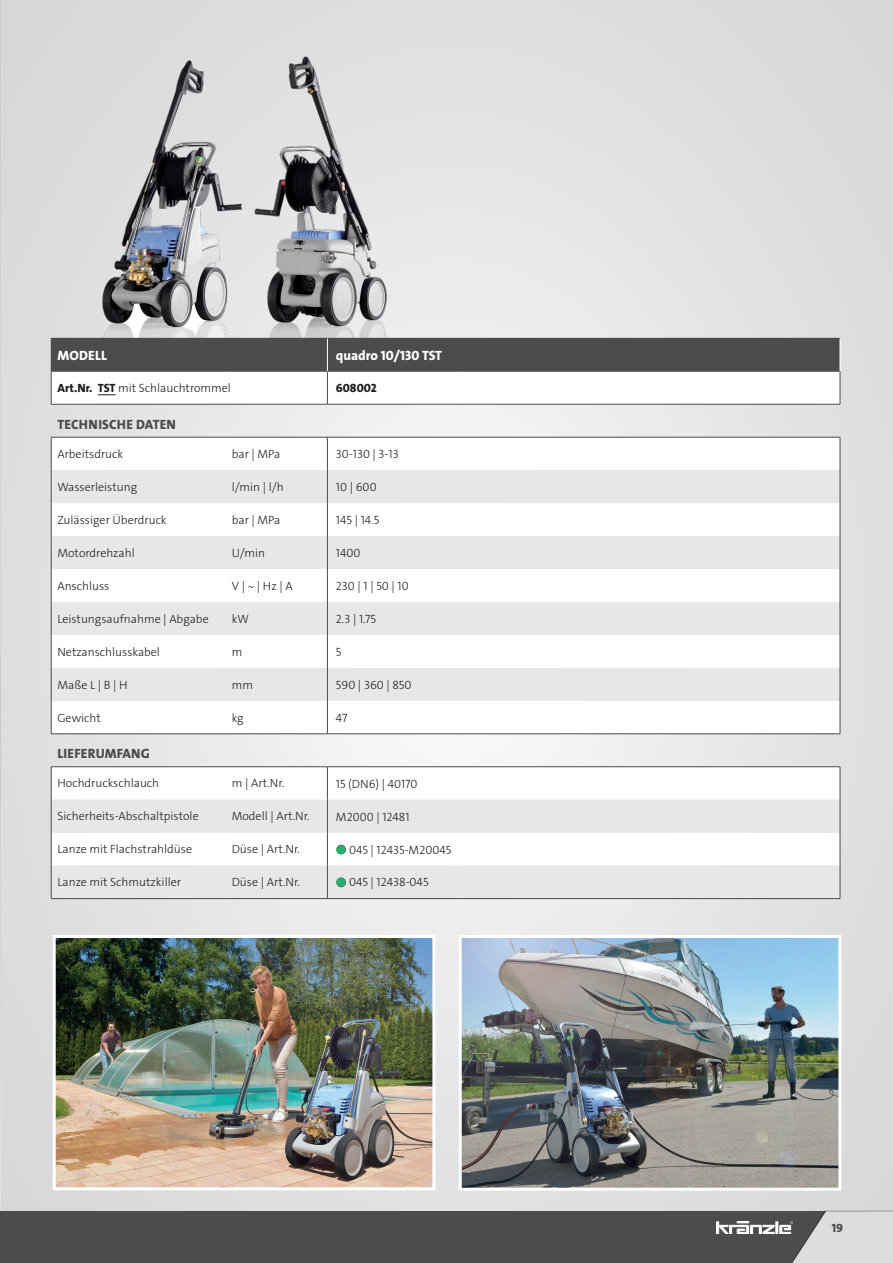
<style>
.page{position:relative;width:893px;height:1263px;background:#fff}
.page>*{position:absolute;margin:0;border:0;box-sizing:border-box;transform-origin:0 0}
.t1{font:13.5px "The Sans LP8 Ex Bld";letter-spacing:.015em;color:#4b4c4d}
.t2{font:13.5px "The Sans LP8 Ex Bld";color:#fff}
.t3{font:12px "The Sans LP3 Lig";color:#231f20}
.t4{font:12px "The Sans LP8 Ex Bld";color:#231f20}
.t5{font:12px "The Sans LP8 Ex Bld";color:#4b4c4d}
.s1{font-family:"The Sans LP8 Ex Bld"}
.s2{color:#4b4c4d}
</style>
<div class="page">
<hr style="left:0;top:0;width:1px;height:1224px;background:#d1d2d3">
<svg style="left:0;top:657px;width:1px;height:554px"></svg>
<div style="left:1px;top:0;width:892px;height:1263px;background:linear-gradient(to right,#dfe0e2,#e1e2e4)"></div>
<div style="left:1px;top:1211px;width:892px;height:52px;background:#4b4c4d"></div>
<hr style="left:0;top:1211px;width:1px;height:52px;background:#4b4c4d">
<div style="left:782px;top:1210px;width:111px;height:53px;background:#4b4c4d"></div>
<svg style="left:792px;top:1211px;width:101px;height:52px"></svg>
<img style="left:716px;top:1221px;width:77px;height:13px">
<img style="left:57px;top:939px;width:374px;height:247px">
<div style="left:53px;top:935px;width:382px;height:255px;border:3px solid #fff"></div>
<img style="left:266px;top:56px;width:193px;height:282px">
<img style="left:53px;top:60px;width:213px;height:278px">
<div style="left:51px;top:338px;width:276px;height:33px;background:#4b4c4d"></div>
<div style="left:327px;top:338px;width:513px;height:33px;background:#4b4c4d"></div>
<svg style="left:51px;top:372px;width:789px;height:98px"></svg>
<svg style="left:51px;top:470px;width:789px;height:428px;fill:#ebebed"></svg>
<hr style="left:51px;top:371px;width:1px;height:33px;background:#4b4c4d">
<hr style="left:327px;top:371px;width:1px;height:33px;background:#4b4c4d">
<hr style="left:840px;top:371px;width:1px;height:33px;background:#4b4c4d">
<hr style="left:51px;top:404px;width:181px;height:1px;background:#4b4c4d">
<hr style="left:232px;top:404px;width:95px;height:1px;background:#4b4c4d">
<hr style="left:327px;top:404px;width:130px;height:1px;background:#4b4c4d">
<hr style="left:457px;top:404px;width:383px;height:1px;background:#4b4c4d">
<hr style="left:51px;top:437px;width:181px;height:1px;background:#4b4c4d">
<hr style="left:51px;top:437px;width:1px;height:33px;background:#4b4c4d">
<hr style="left:232px;top:437px;width:95px;height:1px;background:#4b4c4d">
<hr style="left:327px;top:437px;width:130px;height:1px;background:#4b4c4d">
<hr style="left:327px;top:437px;width:1px;height:33px;background:#4b4c4d">
<hr style="left:457px;top:437px;width:383px;height:1px;background:#4b4c4d">
<hr style="left:840px;top:437px;width:1px;height:33px;background:#4b4c4d">
<hr style="left:51px;top:470px;width:1px;height:33px;background:#4b4c4d">
<hr style="left:327px;top:470px;width:1px;height:33px;background:#4b4c4d">
<hr style="left:840px;top:470px;width:1px;height:33px;background:#4b4c4d">
<hr style="left:51px;top:503px;width:1px;height:33px;background:#4b4c4d">
<hr style="left:327px;top:503px;width:1px;height:33px;background:#4b4c4d">
<hr style="left:840px;top:503px;width:1px;height:33px;background:#4b4c4d">
<hr style="left:51px;top:536px;width:1px;height:33px;background:#4b4c4d">
<hr style="left:327px;top:536px;width:1px;height:33px;background:#4b4c4d">
<hr style="left:840px;top:536px;width:1px;height:33px;background:#4b4c4d">
<hr style="left:51px;top:569px;width:1px;height:33px;background:#4b4c4d">
<hr style="left:327px;top:569px;width:1px;height:33px;background:#4b4c4d">
<hr style="left:840px;top:569px;width:1px;height:33px;background:#4b4c4d">
<hr style="left:51px;top:602px;width:1px;height:33px;background:#4b4c4d">
<hr style="left:327px;top:602px;width:1px;height:33px;background:#4b4c4d">
<hr style="left:840px;top:602px;width:1px;height:33px;background:#4b4c4d">
<hr style="left:51px;top:635px;width:1px;height:33px;background:#4b4c4d">
<hr style="left:327px;top:635px;width:1px;height:33px;background:#4b4c4d">
<hr style="left:840px;top:635px;width:1px;height:33px;background:#4b4c4d">
<hr style="left:51px;top:668px;width:1px;height:33px;background:#4b4c4d">
<hr style="left:327px;top:668px;width:1px;height:33px;background:#4b4c4d">
<hr style="left:840px;top:668px;width:1px;height:33px;background:#4b4c4d">
<hr style="left:51px;top:701px;width:1px;height:33px;background:#4b4c4d">
<hr style="left:327px;top:701px;width:1px;height:33px;background:#4b4c4d">
<hr style="left:840px;top:701px;width:1px;height:33px;background:#4b4c4d">
<hr style="left:51px;top:733px;width:181px;height:1px;background:#4b4c4d">
<hr style="left:232px;top:733px;width:95px;height:1px;background:#4b4c4d">
<hr style="left:327px;top:733px;width:130px;height:1px;background:#4b4c4d">
<hr style="left:457px;top:733px;width:383px;height:1px;background:#4b4c4d">
<hr style="left:51px;top:766px;width:181px;height:1px;background:#4b4c4d">
<hr style="left:51px;top:767px;width:1px;height:33px;background:#4b4c4d">
<hr style="left:232px;top:766px;width:95px;height:1px;background:#4b4c4d">
<hr style="left:327px;top:766px;width:130px;height:1px;background:#4b4c4d">
<hr style="left:327px;top:767px;width:1px;height:33px;background:#4b4c4d">
<hr style="left:457px;top:766px;width:383px;height:1px;background:#4b4c4d">
<hr style="left:840px;top:767px;width:1px;height:33px;background:#4b4c4d">
<hr style="left:51px;top:800px;width:1px;height:33px;background:#4b4c4d">
<hr style="left:327px;top:800px;width:1px;height:33px;background:#4b4c4d">
<hr style="left:840px;top:800px;width:1px;height:33px;background:#4b4c4d">
<hr style="left:51px;top:833px;width:1px;height:33px;background:#4b4c4d">
<hr style="left:327px;top:833px;width:1px;height:33px;background:#4b4c4d">
<hr style="left:840px;top:833px;width:1px;height:33px;background:#4b4c4d">
<hr style="left:51px;top:866px;width:1px;height:32px;background:#4b4c4d">
<hr style="left:327px;top:866px;width:1px;height:32px;background:#4b4c4d">
<hr style="left:840px;top:866px;width:1px;height:32px;background:#4b4c4d">
<hr style="left:51px;top:898px;width:181px;height:1px;background:#4b4c4d">
<hr style="left:232px;top:898px;width:95px;height:1px;background:#4b4c4d">
<hr style="left:327px;top:898px;width:130px;height:1px;background:#4b4c4d">
<hr style="left:457px;top:898px;width:383px;height:1px;background:#4b4c4d">
<hr style="left:51px;top:371px;width:181px;height:1px;background:#4b4c4d">
<hr style="left:232px;top:371px;width:95px;height:1px;background:#4b4c4d">
<hr style="left:327px;top:371px;width:130px;height:1px;background:#4b4c4d">
<hr style="left:457px;top:371px;width:383px;height:1px;background:#4b4c4d">
<hr style="left:327px;top:338px;width:1px;height:33px;background:#fff">
<hr style="left:840px;top:338px;width:1px;height:33px;background:#fff">
<img style="left:463px;top:939px;width:374px;height:248px">
<div style="left:459px;top:935px;width:382px;height:256px;border:3px solid #fff"></div>
<svg style="left:98px;top:394px;width:18px;height:1px"></svg>
<p class="t2" style="left:57px;top:346px;width:51px">MODELL</p>
<p class="t3" style="left:57px;top:380px;width:175px"><span class="s1">Art.Nr. TST</span> mit Schlauchtrommel</p>
<p class="t1" style="left:57px;top:415px;width:120px">TECHNISCHE DATEN</p>
<p class="t3" style="left:57px;top:446px;width:67px">Arbeitsdruck</p>
<p class="t3" style="left:232px;top:446px;width:50px">bar | MPa</p>
<p class="t3" style="left:57px;top:479px;width:81px">Wasserleistung</p>
<p class="t3" style="left:232px;top:479px;width:53px">l/min | l/h</p>
<p class="t3" style="left:57px;top:512px;width:111px">Zulässiger Überdruck</p>
<p class="t3" style="left:232px;top:512px;width:50px">bar | MPa</p>
<p class="t3" style="left:57px;top:545px;width:79px">Motordrehzahl</p>
<p class="t3" style="left:232px;top:545px;width:35px">U/min</p>
<p class="t3" style="left:57px;top:578px;width:54px">Anschluss</p>
<p class="t3" style="left:232px;top:578px;width:62px">V | ~ | Hz | A</p>
<p class="t3" style="left:57px;top:611px;width:153px">Leistungsaufnahme | Abgabe</p>
<p class="t3" style="left:232px;top:611px;width:19px">kW</p>
<p class="t3" style="left:57px;top:644px;width:104px">Netzanschlusskabel</p>
<p class="t3" style="left:232px;top:644px;width:12px">m</p>
<p class="t3" style="left:57px;top:677px;width:72px">Maße L | B | H</p>
<p class="t3" style="left:232px;top:677px;width:23px">mm</p>
<p class="t3" style="left:57px;top:710px;width:45px">Gewicht</p>
<p class="t3" style="left:232px;top:710px;width:13px">kg</p>
<p class="t1" style="left:57px;top:745px;width:94px">LIEFERUMFANG</p>
<p class="t3" style="left:57px;top:776px;width:103px">Hochdruckschlauch</p>
<p class="t3" style="left:232px;top:776px;width:54px">m | Art.Nr.</p>
<p class="t3" style="left:57px;top:809px;width:143px">Sicherheits-Abschaltpistole</p>
<p class="t3" style="left:232px;top:809px;width:79px">Modell | Art.Nr.</p>
<p class="t3" style="left:57px;top:842px;width:136px">Lanze mit Flachstrahldüse</p>
<p class="t3" style="left:232px;top:842px;width:70px">Düse | Art.Nr.</p>
<p class="t3" style="left:57px;top:874px;width:125px">Lanze mit Schmutzkiller</p>
<p class="t3" style="left:232px;top:874px;width:70px">Düse | Art.Nr.</p>
<p class="t2" style="left:336px;top:347px;width:108px">quadro 10/130 TST</p>
<p class="t4" style="left:336px;top:380px;width:42px">608002</p>
<p class="t3" style="left:336px;top:446px;width:64px">30-130 | 3-13</p>
<p class="t3" style="left:336px;top:479px;width:42px">10 | 600</p>
<p class="t3" style="left:336px;top:512px;width:45px">145 | 14.5</p>
<p class="t3" style="left:336px;top:545px;width:26px">1400</p>
<p class="t3" style="left:336px;top:578px;width:74px">230 | 1 | 50 | 10</p>
<p class="t3" style="left:336px;top:611px;width:42px">2.3 | 1.75</p>
<p class="t3" style="left:336px;top:644px;width:7px">5</p>
<p class="t3" style="left:336px;top:677px;width:77px">590 | 360 | 850</p>
<p class="t3" style="left:336px;top:710px;width:13px">47</p>
<p class="t3" style="left:336px;top:776px;width:83px">15 (DN6) | 40170</p>
<p class="t3" style="left:336px;top:809px;width:75px">M2000 | 12481</p>
<p class="t3" style="left:336px;top:842px;width:117px"><span class="s2">●</span> 045 | 12435-M20045</p>
<p class="t3" style="left:336px;top:875px;width:94px"><span class="s2">●</span> 045 | 12438-045</p>
<p class="t5" style="left:832px;top:1220px;width:13px">19</p>
</div>
